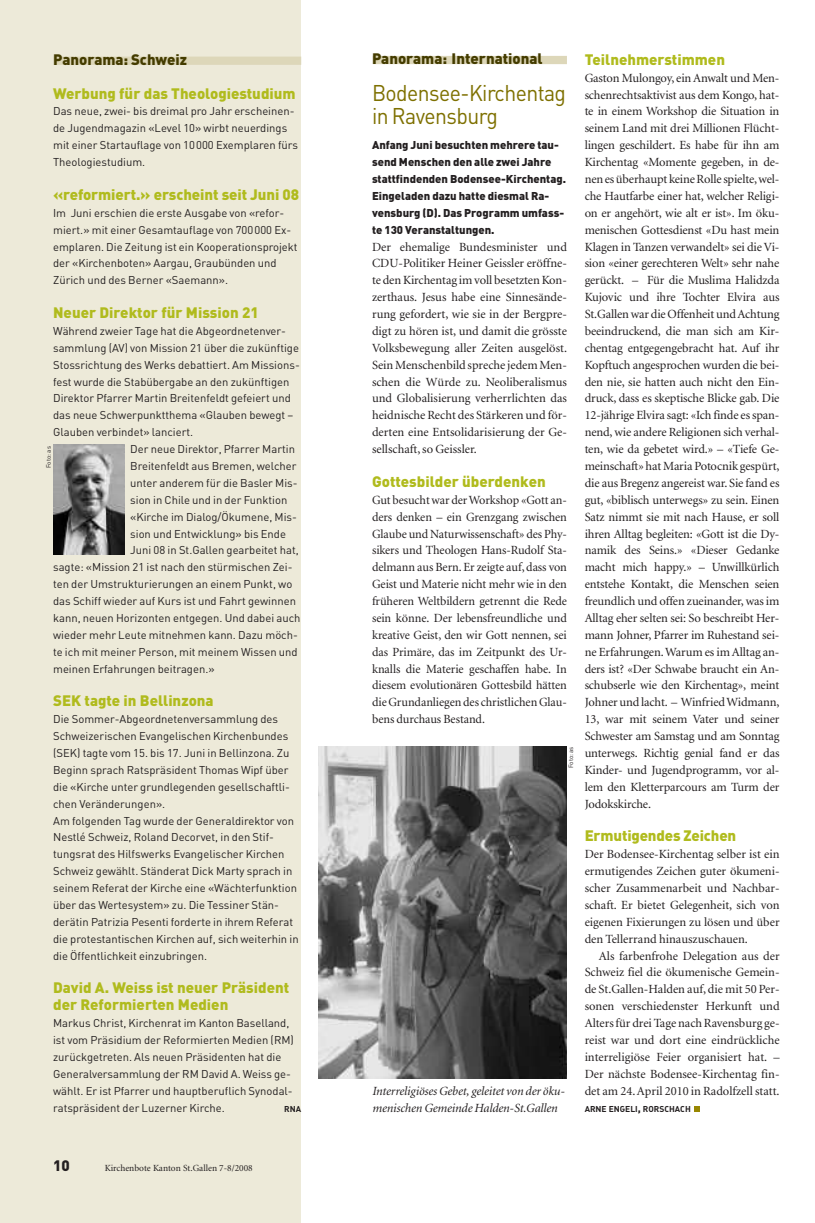
<style>
.page{position:relative;width:815px;height:1223px;background:#fff}
.page>*{position:absolute;margin:0;border:0;box-sizing:border-box;transform-origin:0 0}
.t1{font:22.5px/22.5px "DIN";letter-spacing:-.025em;color:#7e7000;scale:.94 1}
.t2{font:900 15px/16.9px "DIN";color:#b0bb1d}
.t3{font:900 15px "DIN";color:#443c00}
.t4{font:900 15px "DIN";color:#231f20}
.t5{font:12.5px/16.9px "Minion";color:#231f20;text-align:justify}
.t6{font:italic 12.5px/16.9px "Minion";letter-spacing:-.01em;color:#231f20}
.t7{font:11.25px/16.9px "DIN";color:#231f20}
.t8{font:900 11.25px/16.9px "DIN";color:#231f20}
.t9{font:9.38px "Minion";color:#231f20}
.t10{font:8.5px "DIN Bold Alternate";color:#231f20}
.t11{font:6.25px "DIN";letter-spacing:-.005em;color:#231f20}
.s1{font-size:11.25px}
</style>
<div class="page">
<div style="left:0;top:0;width:301px;height:1222px;background:#edead9"></div>
<div style="left:54px;top:57px;width:247px;height:8px;background:#ddd7b9"></div>
<svg style="left:694px;top:1106px;width:6px;height:5px"></svg>
<div style="left:373px;top:56px;width:194px;height:8px;background:#ddd7b9"></div>
<img style="left:319px;top:746px;width:248px;height:332px">
<img style="left:53px;top:445px;width:71px;height:109px">
<p class="t3" style="left:372px;top:50px;width:172px">Panorama: International</p>
<p class="t3" style="left:53px;top:51px;width:136px">Panorama: Schweiz</p>
<p class="t2" style="left:585px;top:51px;width:142px">Teilnehmerstimmen</p>
<p class="t5" style="left:585px;top:70px;width:196px">Gaston Mulongoy, ein Anwalt und Men&shy;schenrechtsaktivist aus dem Kongo, hat&shy;te in einem Workshop die Situation in seinem Land mit drei Millionen Flücht&shy;lingen geschildert. Es habe für ihn am Kirchentag «Momente gegeben, in de&shy;nen es überhaupt keine Rolle spielte,wel&shy;che Hautfarbe einer hat, welcher Religi&shy;on er angehört, wie alt er ist». Im öku&shy;menischen Gottesdienst «Du hast mein Klagen in Tanzen verwandelt» sei die Vi&shy;sion «einer gerechteren Welt» sehr nahe gerückt. – Für die Muslima Halidzda Kujovic und ihre Tochter Elvira aus St.Gallen war die Offenheit und Achtung beeindruckend, die man sich am Kir&shy;chentag entgegengebracht hat. Auf ihr Kopftuch angesprochen wurden die bei&shy;den nie, sie hatten auch nicht den Ein&shy;druck, dass es skeptische Blicke gab. Die 12-jährige Elvira sagt: «Ich finde es span&shy;nend, wie andere Religionen sich verhal&shy;ten, wie da gebetet wird.» – «Tiefe Ge&shy;meinschaft» hat Maria Potocnik gespürt, die aus Bregenz angereist war. Sie fand es gut, «biblisch unterwegs» zu sein. Einen Satz nimmt sie mit nach Hause, er soll ihren Alltag begleiten: «Gott ist die Dy&shy;namik des Seins.» «Dieser Gedanke macht mich happy.» – Unwillkürlich entstehe Kontakt, die Menschen seien freundlich und offen zueinander, was im Alltag eher selten sei: So beschreibt Her&shy;mann Johner, Pfarrer im Ruhestand sei&shy;ne Erfahrungen. Warum es im Alltag an&shy;ders ist? «Der Schwabe braucht ein An&shy;schubserle wie den Kirchentag», meint Johner und lacht. – Winfried Widmann, 13, war mit seinem Vater und seiner Schwester am Samstag und am Sonntag unterwegs. Richtig genial fand er das Kinder- und Jugendprogramm, vor al&shy;lem den Kletterparcours am Turm der Jodokskirche.</p>
<p class="t2" style="left:585px;top:827px;width:153px">Ermutigendes Zeichen</p>
<p class="t5" style="left:585px;top:846px;width:196px">Der Bodensee-Kirchentag selber ist ein ermutigendes Zeichen guter ökumeni&shy;scher Zusammenarbeit und Nachbar&shy;schaft. Er bietet Gelegenheit, sich von eigenen Fixierungen zu lösen und über den Tellerrand hinauszuschauen.</p>
<p class="t5" style="left:585px;top:948px;width:196px;text-indent:14px">Als farbenfrohe Delegation aus der Schweiz fiel die ökumenische Gemein&shy;de St.Gallen-Halden auf, die mit 50 Per&shy;sonen verschiedenster Herkunft und Alters für drei Tage nach Ravensburg ge&shy;reist war und dort eine eindrückliche interreligiöse Feier organisiert hat. – Der nächste Bodensee-Kirchentag fin&shy;det am 24.April 2010 in Radolfzell statt.</p>
<p class="t10" style="left:585px;top:1103px;width:108px">ARNE ENGELI<span class="s1">,</span> RORSCHACH</p>
<h1 class="t1" style="left:372px;top:82px;width:208px">Bodensee-Kirchentag in Ravensburg</h1>
<p class="t8" style="left:372px;top:137px;width:195px">Anfang Juni besuchten mehrere tau&shy;send Menschen den alle zwei Jahre stattfindenden Bodensee-Kirchentag.<br>Eingeladen dazu hatte diesmal Ra&shy;vensburg (D). Das Programm umfass&shy;te 130 Veranstaltungen.</p>
<p class="t5" style="left:372px;top:239px;width:196px">Der ehemalige Bundesminister und CDU-Politiker Heiner Geissler eröffne&shy;te den Kirchentag im voll besetzten Kon&shy;zerthaus. Jesus habe eine Sinnesände&shy;rung gefordert, wie sie in der Bergpre&shy;digt zu hören ist, und damit die grösste Volksbewegung aller Zeiten ausgelöst.<br>Sein Menschenbild spreche jedem Men&shy;schen die Würde zu. Neoliberalismus und Globalisierung verherrlichten das heidnische Recht des Stärkeren und för&shy;derten eine Entsolidarisierung der Ge&shy;sellschaft, so Geissler.</p>
<p class="t2" style="left:372px;top:473px;width:175px">Gottesbilder überdenken</p>
<p class="t5" style="left:372px;top:492px;width:196px">Gut besucht war der Workshop «Gott an&shy;ders denken – ein Grenzgang zwischen Glaube und Naturwissenschaft» des Phy&shy;sikers und Theologen Hans-Rudolf Sta&shy;delmann aus Bern. Er zeigte auf, dass von Geist und Materie nicht mehr wie in den früheren Weltbildern getrennt die Rede sein könne. Der lebensfreundliche und kreative Geist, den wir Gott nennen, sei das Primäre, das im Zeitpunkt des Ur&shy;knalls die Materie geschaffen habe. In diesem evolutionären Gottesbild hätten die Grundanliegen des christlichen Glau&shy;bens durchaus Bestand.</p>
<p class="t2" style="left:53px;top:85px;width:244px">Werbung für das Theologiestudium</p>
<p class="t7" style="left:53px;top:103px;width:246px">Das neue, zwei- bis dreimal pro Jahr erscheinen&shy;de Jugendmagazin «Level 10» wirbt neuerdings mit einer Startauflage von 10000 Exemplaren fürs Theologiestudium.</p>
<p class="t2" style="left:53px;top:186px;width:248px">«reformiert.» erscheint seit Juni 08</p>
<p class="t7" style="left:53px;top:204px;width:246px">Im Juni erschien die erste Ausgabe von «refor&shy;miert.» mit einer Gesamtauflage von 700000 Ex&shy;emplaren. Die Zeitung ist ein Kooperationsprojekt der «Kirchenboten» Aargau, Graubünden und Zürich und des Berner «Saemann».</p>
<p class="t2" style="left:53px;top:304px;width:207px">Neuer Direktor für Mission 21</p>
<p class="t7" style="left:53px;top:322px;width:234px">Während zweier Tage hat die Abgeordnetenver-</p>
<p class="t7" style="left:53px;top:339px;width:247px">sammlung (AV) von Mission 21 über die zukünftige</p>
<p class="t7" style="left:53px;top:356px;width:248px">Stossrichtung des Werks debattiert. Am Missions-</p>
<p class="t7" style="left:53px;top:373px;width:238px">fest wurde die Stabübergabe an den zukünftigen</p>
<p class="t7" style="left:53px;top:390px;width:239px">Direktor Pfarrer Martin Breitenfeldt gefeiert und</p>
<p class="t7" style="left:53px;top:407px;width:242px">das neue Schwerpunktthema «Glauben bewegt –</p>
<p class="t7" style="left:53px;top:424px;width:142px">Glauben verbindet» lanciert.</p>
<p class="t7" style="left:130px;top:441px;width:166px">Der neue Direktor, Pfarrer Martin</p>
<p class="t7" style="left:130px;top:457px;width:168px">Breitenfeldt aus Bremen, welcher</p>
<p class="t7" style="left:130px;top:474px;width:169px">unter anderem für die Basler Mis-</p>
<p class="t7" style="left:130px;top:491px;width:159px">sion in Chile und in der Funktion</p>
<p class="t7" style="left:130px;top:508px;width:168px">«Kirche im Dialog/Ökumene, Mis-</p>
<p class="t7" style="left:130px;top:525px;width:157px">sion und Entwicklung» bis Ende</p>
<p class="t7" style="left:130px;top:542px;width:170px">Juni 08 in St.Gallen gearbeitet hat,</p>
<p class="t7" style="left:53px;top:559px;width:241px">sagte: «Mission 21 ist nach den stürmischen Zei-</p>
<p class="t7" style="left:53px;top:576px;width:241px">ten der Umstrukturierungen an einem Punkt, wo</p>
<p class="t7" style="left:53px;top:592px;width:244px">das Schiff wieder auf Kurs ist und Fahrt gewinnen</p>
<p class="t7" style="left:53px;top:609px;width:249px">kann, neuen Horizonten entgegen. Und dabei auch</p>
<p class="t7" style="left:53px;top:626px;width:246px">wieder mehr Leute mitnehmen kann. Dazu möch-</p>
<p class="t7" style="left:53px;top:643px;width:246px">te ich mit meiner Person, mit meinem Wissen und</p>
<p class="t7" style="left:53px;top:660px;width:163px">meinen Erfahrungen beitragen.»</p>
<p class="t2" style="left:53px;top:692px;width:162px">SEK tagte in Bellinzona</p>
<p class="t7" style="left:53px;top:711px;width:247px">Die Sommer-Abgeordnetenversammlung des Schweizerischen Evangelischen Kirchenbundes (SEK) tagte vom 15. bis 17. Juni in Bellinzona. Zu Beginn sprach Ratspräsident Thomas Wipf über die «Kirche unter grundlegenden gesellschaftli&shy;chen Veränderungen».<br>Am folgenden Tag wurde der Generaldirektor von Nestlé Schweiz, Roland Decorvet, in den Stif&shy;tungsrat des Hilfswerks Evangelischer Kirchen Schweiz gewählt. Ständerat Dick Marty sprach in seinem Referat der Kirche eine «Wächterfunktion über das Wertesystem» zu. Die Tessiner Stän&shy;derätin Patrizia Pesenti forderte in ihrem Referat die protestantischen Kirchen auf, sich weiterhin in die Öffentlichkeit einzubringen.</p>
<p class="t2" style="left:53px;top:979px;width:238px">David A. Weiss ist neuer Präsident der Reformierten Medien</p>
<p class="t7" style="left:53px;top:1014px;width:242px">Markus Christ, Kirchenrat im Kanton Baselland, ist vom Präsidium der Reformierten Medien (RM) zurückgetreten. Als neuen Präsidenten hat die Generalversammlung der RM David A. Weiss ge&shy;wählt. Er ist Pfarrer und hauptberuflich Synodal&shy;ratspräsident der Luzerner Kirche.</p>
<p class="t11" style="left:45px;top:468px;width:23px;rotate:-90deg">Foto: as</p>
<p class="t11" style="left:567px;top:768px;width:23px;rotate:-90deg">Foto: as</p>
<p class="t6" style="left:372px;top:1083px;width:194px">Interreligiöses Gebet, geleitet von der öku&shy;menischen Gemeinde Halden-St.Gallen</p>
<p class="t10" style="left:284px;top:1103px;width:18px">RNA</p>
<p class="t4" style="left:53px;top:1157px;width:18px">10</p>
<p class="t9" style="left:105px;top:1164px;width:150px">Kirchenbote Kanton St.Gallen 7-8/2008</p>
</div>
